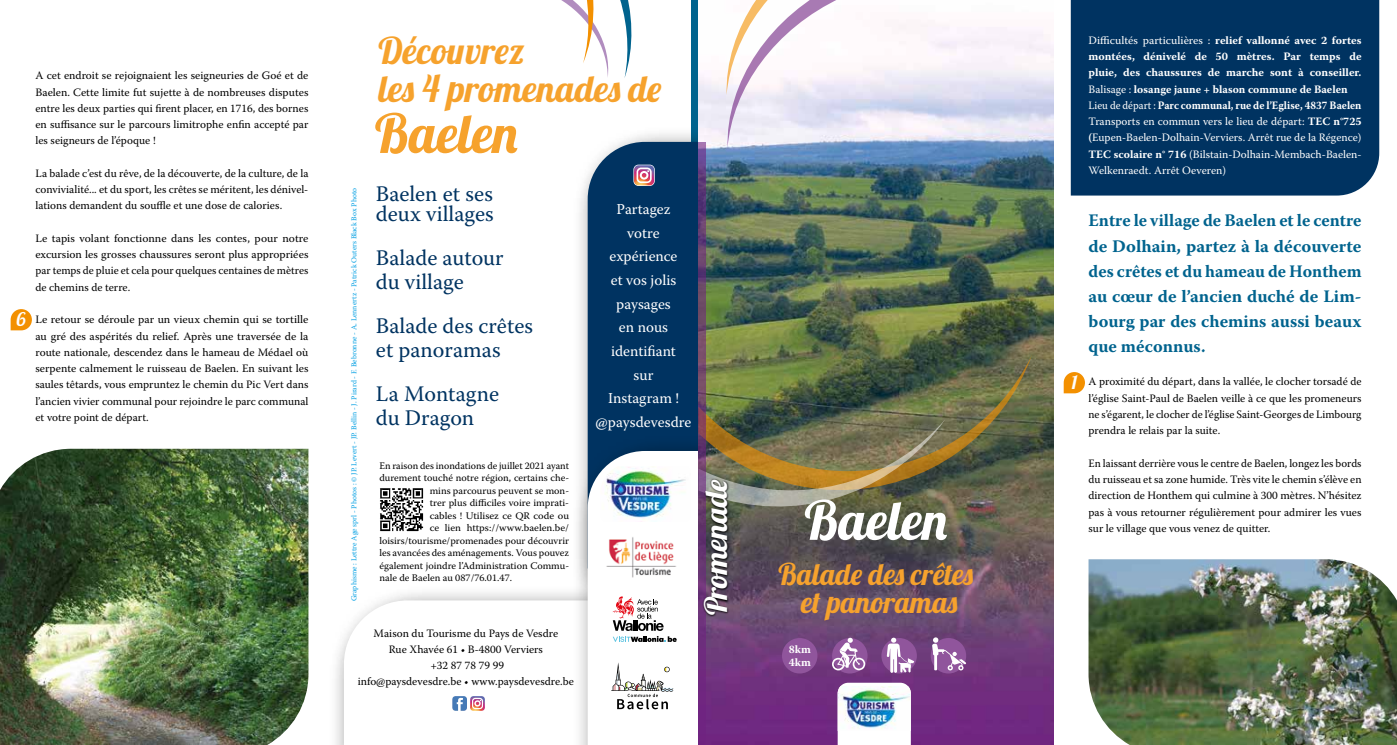
<style>
.page{position:relative;width:1397px;height:745px;background:#fff}
.page>*{position:absolute;margin:0;border:0;box-sizing:border-box;transform-origin:0 0}
.t1{font:53.75px "Lobster 1.4";color:#fff}
.t2{font:53.75px "Lobster 1.4";color:#f6a22d}
.t3{font:36.88px/38.4px "Lobster 1.4";color:#f6a22d}
.t4{font:30.88px "Lobster 1.4";color:#fff}
.t5{font:30px/27.5px "Lobster 1.4";color:#f6a22d;text-align:center}
.t6{font:22.12px/23.9px "Warnock Pro";color:#003361}
.t7{font:18.75px "Lobster 1.4";color:#fff}
.t8{font:700 17.5px/25px "Warnock Pro";color:#00638e;text-align:justify}
.t9{font:15px/23.6px "Warnock Pro";color:#fff;text-align:center}
.t10{font:11.25px/16.2px "Warnock Pro";color:#000;text-align:justify}
.t11{font:700 11.25px/16.2px "Warnock Pro";color:#fff}
.t12{font:10px "Warnock Pro";color:#000}
.t13{font:10px "Warnock Pro";color:#000;scale:1.05 1}
.t14{font:10px "Warnock Pro";color:#000;scale:1.04 1}
.t15{font:7.5px "Warnock Pro";color:#009fe3}
.s1{font-weight:400}
</style>
<div class="page">
<svg style="left:1063px;top:372px;width:21px;height:21px"></svg>
<svg style="left:11px;top:309px;width:21px;height:21px"></svg>
<div style="left:1070px;top:0;width:308px;height:195px;background:#003361"></div>
<img style="left:1088px;top:559px;width:308px;height:185px">
<img style="left:0;top:448px;width:308px;height:296px">
<div style="left:691px;top:0;width:7px;height:142px;background:#00638e"></div>
<svg style="left:561px;top:0;width:71px;height:78px"></svg>
<div style="left:573px;top:127px;width:161px;height:473px;background:#000;opacity:.75"></div>
<div style="left:587px;top:142px;width:111px;height:276px;background:#003361"></div>
<div style="left:329px;top:585px;width:401px;height:159px;background:#000;opacity:.75"></div>
<svg style="left:344px;top:600px;width:229px;height:144px"></svg>
<div style="left:573px;top:436px;width:161px;height:308px;background:#000;opacity:.75"></div>
<div style="left:633px;top:164px;width:21px;height:22px;border:1px solid #fff;border-radius:4px"></div>
<svg style="left:634px;top:165px;width:20px;height:20px"></svg>
<img style="left:698px;top:75px;width:354px;height:669px">
<svg style="left:705px;top:354px;width:326px;height:135px;background:#5b6743"></svg>
<svg style="left:724px;top:0;width:328px;height:148px"></svg>
<svg style="left:698px;top:142px;width:7px;height:276px;background:#6a4571"></svg>
<svg style="left:452px;top:695px;width:33px;height:15px"></svg>
<img style="left:587px;top:418px;width:379px;height:326px">
<div style="left:781px;top:637px;width:36px;height:36px;background:#90559c;border-radius:50%"></div>
<img style="left:380px;top:488px;width:43px;height:43px">
<h3 class="t7" style="left:17px;top:307px;width:11px">6</h3>
<p class="t10" style="left:35px;top:67px;width:274px">A cet endroit se rejoignaient les seigneuries de Goé et de Baelen. Cette limite fut sujette à de nombreuses disputes entre les deux parties qui firent placer, en 1716, des bornes en suffisance sur le parcours limitrophe enfin accepté par les seigneurs de l’époque !</p>
<p class="t10" style="left:35px;top:165px;width:274px">La balade c’est du rêve, de la découverte, de la culture, de la convivialité... et du sport, les crêtes se méritent, les dénivel&shy;lations demandent du souffle et une dose de calories.</p>
<p class="t10" style="left:35px;top:230px;width:274px">Le tapis volant fonctionne dans les contes, pour notre excursion les grosses chaussures seront plus appropriées par temps de pluie et cela pour quelques centaines de mètres de chemins de terre.</p>
<p class="t10" style="left:35px;top:311px;width:274px">Le retour se déroule par un vieux chemin qui se tortille au gré des aspérités du relief. Après une traversée de la route nationale, descendez dans le hameau de Médael où serpente calmement le ruisseau de Baelen. En suivant les saules têtards, vous empruntez le chemin du Pic Vert dans l’ancien vivier communal pour rejoindre le parc communal et votre point de départ.</p>
<p class="t15" style="left:349px;top:601px;width:414px;rotate:-90deg">Graphisme : Lettre Age sprl - Photos : © JP. Levert - JP. Bellin - J. Pirard - F. Bebronne - A. Lennertz - Patrick Outers Black Box Photo</p>
<h2 class="t3" style="left:378px;top:31px;width:284px">Découvrez<br>les 4 promenades de</h2>
<h1 class="t2" style="left:375px;top:99px;width:144px">Baelen</h1>
<h3 class="t6" style="left:376px;top:183px;width:119px;line-height:20.1px">Baelen et ses deux villages</h3>
<h3 class="t6" style="left:376px;top:245px;width:129px">Balade autour du village</h3>
<h3 class="t6" style="left:376px;top:313px;width:159px">Balade des crêtes et panoramas</h3>
<h3 class="t6" style="left:376px;top:381px;width:125px">La Montagne du Dragon</h3>
<p class="t12" style="left:379px;top:459px;width:191px">En raison des inondations de juillet 2021 ayant</p>
<p class="t12" style="left:379px;top:471px;width:191px">durement touché notre région, certains che-</p>
<p class="t12" style="left:429px;top:484px;width:141px">mins parcourus peuvent se mon-</p>
<p class="t14" style="left:429px;top:496px;width:135px">trer plus difficiles voire imprati-</p>
<p class="t13" style="left:429px;top:509px;width:134px">cables ! Utilisez ce QR code ou</p>
<p class="t13" style="left:429px;top:521px;width:134px">ce lien https://www.baelen.be/</p>
<p class="t12" style="left:379px;top:534px;width:191px">loisirs/tourisme/promenades pour découvrir</p>
<p class="t12" style="left:379px;top:546px;width:191px">les avancées des aménagements. Vous pouvez</p>
<p class="t12" style="left:379px;top:559px;width:191px">également joindre l’Administration Commu-</p>
<p class="t12" style="left:379px;top:571px;width:134px">nale de Baelen au 087/76.01.47.</p>
<h3 class="t9" style="left:595px;top:197px;width:97px">Partagez<br>votre expérience<br>et vos jolis paysages<br>en nous identifiant<br>sur<br>Instagram ! @paysdevesdre</h3>
<p class="t10" style="left:358px;top:624px;width:218px;text-align:center">Maison du Tourisme du Pays de Vesdre<br>Rue Xhavée 61 • B-4800 Verviers<br>+32 87 78 79 99<br>info@paysdevesdre.be • www.paysdevesdre.be</p>
<h3 class="t4" style="left:696px;top:614px;width:137px;rotate:-90deg">Promenade</h3>
<h1 class="t1" style="left:804px;top:485px;width:144px">Baelen</h1>
<h3 class="t5" style="left:778px;top:559px;width:196px">Balade des crêtes et panoramas</h3>
<p class="t11" style="left:788px;top:642px;width:24px;line-height:12.5px">8km<br>4km</p>
<h3 class="t7" style="left:1071px;top:369px;width:7px">1</h3>
<p class="t11" style="left:1088px;top:32px;width:274px"><span class="s1">Difficultés particulières :</span> relief vallonné avec 2 fortes montées, dénivelé de 50 mètres. Par temps de pluie, des chaussures de marche sont à conseiller.<br><span class="s1">Balisage :</span> losange jaune + blason commune de Baelen <span class="s1">Lieu de départ :</span> Parc communal, rue de l’Eglise, 4837 Baelen <span class="s1">Transports en commun vers le lieu de départ:</span> TEC n°725 (<span class="s1">Eupen-Baelen-Dolhain-Verviers. Arrêt rue de la Régence)<br></span>TEC scolaire n° 716 <span class="s1">(Bilstain-Dolhain-Membach-Baelen-Welkenraedt. Arrêt Oeveren)</span></p>
<h3 class="t8" style="left:1088px;top:208px;width:274px">Entre le village de Baelen et le centre de Dolhain, partez à la découverte des crêtes et du hameau de Honthem au cœur de l’ancien duché de Lim&shy;bourg par des chemins aussi beaux que méconnus.</h3>
<p class="t10" style="left:1088px;top:373px;width:274px">A proximité du départ, dans la vallée, le clocher torsadé de l’église Saint-Paul de Baelen veille à ce que les promeneurs ne s’égarent, le clocher de l’église Saint-Georges de Limbourg prendra le relais par la suite.</p>
<p class="t10" style="left:1088px;top:454px;width:274px">En laissant derrière vous le centre de Baelen, longez les bords du ruisseau et sa zone humide. Très vite le chemin s’élève en direction de Honthem qui culmine à 300 mètres. N’hésitez pas à vous retourner régulièrement pour admirer les vues sur le village que vous venez de quitter.</p>
</div>
